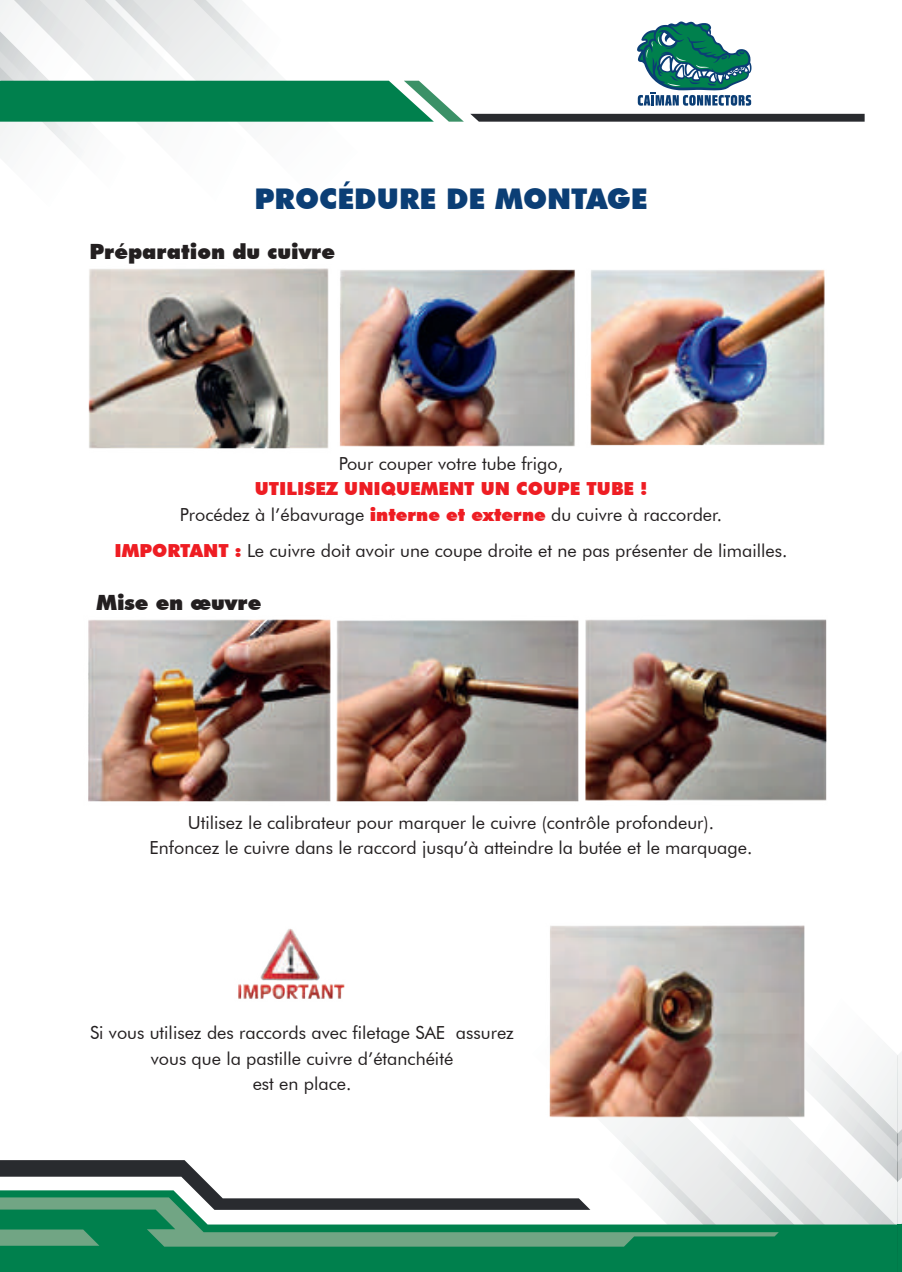
<style>
.page{position:relative;width:902px;height:1272px;background:#fff}
.page>*{position:absolute;margin:0;border:0;box-sizing:border-box;transform-origin:0 0}
.t1{font:900 28.5px "Futura BT";color:#0b3e75}
.t2{font:900 21px "Futura BT";color:#231f20}
.t3{font:18px/25.5px "Futura BT";color:#231f20;text-align:center}
.t4{font:900 18px/25.5px "Futura BT";color:#ee1d23;text-align:center}
.s1{font-weight:400;color:#231f20}
.s2{font-weight:900;color:#ee1d23}
</style>
<div class="page">
<svg style="left:831px;top:114px;width:33px;height:8px"></svg>
<svg style="left:0;top:0;width:424px;height:154px"></svg>
<svg style="left:0;top:1052px;width:901px;height:219px"></svg>
<svg style="left:637px;top:21px;width:114px;height:64px"></svg>
<img style="left:83px;top:85px;width:748px;height:1057px">
<h1 class="t1" style="left:254px;top:181px;width:394px">PROCÉDURE DE MONTAGE</h1>
<p class="t2" style="left:89px;top:239px;width:247px">Préparation du cuivre</p>
<p class="t3" style="left:339px;top:450px;width:226px">Pour couper votre tube frigo,</p>
<p class="t4" style="left:180px;top:476px;width:543px">UTILISEZ UNIQUEMENT UN COUPE TUBE !<br><span class="s1">Procédez à l’ébavurage</span> interne et externe <span class="s1">du cuivre à raccorder.</span></p>
<p class="t3" style="left:114px;top:537px;width:674px"><span class="s2">IMPORTANT :</span> Le cuivre doit avoir une coupe droite et ne pas présenter de limailles.</p>
<p class="t2" style="left:96px;top:589px;width:166px">Mise en œuvre</p>
<p class="t3" style="left:149px;top:809px;width:604px">Utilisez le calibrateur pour marquer le cuivre (contrôle profondeur).<br>Enfoncez le cuivre dans le raccord jusqu’à atteindre la butée et le marquage.</p>
<p class="t3" style="left:90px;top:1020px;width:425px">Si vous utilisez des raccords avec filetage SAE assurez vous que la pastille cuivre d’étanchéité<br>est en place.</p>
</div>
